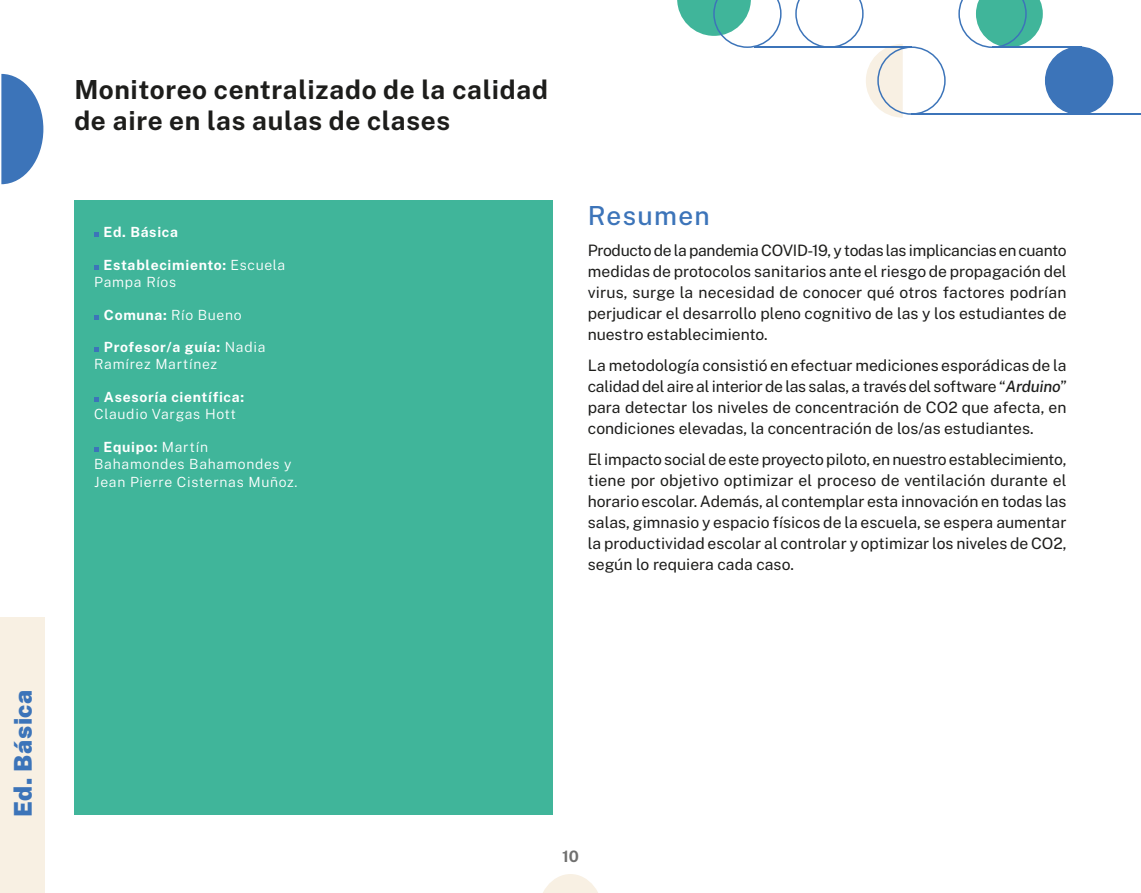
<style>
.page{position:relative;width:1141px;height:893px;background:#fff}
.page>*{position:absolute;margin:0;border:0;box-sizing:border-box;transform-origin:0 0}
.Titulo{font:700 26.25px/31.5px "Public Sans";letter-spacing:.025em;color:#1d1d1b}
.t1{font:500 26.25px "Public Sans";letter-spacing:.05em;color:#3c74b9}
.resumen{font:900 24.5px "Public Sans";letter-spacing:.025em;color:#3c74b9}
.resumen-2{font:15.75px/21px "Public Sans";color:#1d1d1b;text-align:justify}
.t2{font:700 15.75px "Public Sans";color:#70706f}
.Detalles{font:300 14px/17.5px "Public Sans";letter-spacing:.05em;color:#fff}
.Detalles-2{font:700 14px/17.5px "Public Sans";letter-spacing:.05em;color:#fff}
.s1{font-weight:300}
.s2{font-weight:700}
.s3{font-weight:500;font-style:italic}
</style>
<div class="page">
<svg style="left:543px;top:874px;width:55px;height:19px"></svg>
<div style="left:74px;top:200px;width:479px;height:615px;background:#40b59a"></div>
<svg style="left:94px;top:232px;width:5px;height:5px"></svg>
<svg style="left:94px;top:265px;width:5px;height:5px"></svg>
<svg style="left:94px;top:315px;width:5px;height:4px"></svg>
<svg style="left:94px;top:347px;width:5px;height:5px"></svg>
<svg style="left:94px;top:397px;width:5px;height:5px"></svg>
<svg style="left:94px;top:447px;width:5px;height:5px"></svg>
<div style="left:0;top:618px;width:45px;height:275px;background:#f8f0e3"></div>
<svg style="left:1px;top:74px;width:42px;height:110px"></svg>
<hr style="left:754px;top:47px;width:157px;height:1px;background:#3c74b9">
<svg style="left:677px;top:0;width:105px;height:48px"></svg>
<svg style="left:795px;top:0;width:151px;height:118px"></svg>
<hr style="left:911px;top:113px;width:163px;height:2px;background:#3c74b9">
<hr style="left:993px;top:113px;width:148px;height:2px;background:#3c74b9">
<svg style="left:958px;top:0;width:155px;height:113px"></svg>
<p class="Titulo" style="left:74px;top:72px;width:475px">Monitoreo centralizado de la calidad de aire en las aulas de clases</p>
<p class="Detalles-2" style="left:104px;top:223px;width:76px">Ed. Básica</p>
<p class="Detalles-2" style="left:94px;top:255px;width:193px;text-indent:9px">Establecimiento: <span class="s1">Escuela<br>Pampa Ríos</span></p>
<p class="Detalles" style="left:104px;top:305px;width:139px"><span class="s2">Comuna:</span> Río Bueno</p>
<p class="Detalles" style="left:94px;top:337px;width:173px;text-indent:10px"><span class="s2">Profesor/a guía:</span> Nadia<br>Ramírez Martínez</p>
<p class="Detalles-2" style="left:94px;top:387px;width:152px;text-indent:10px">Asesoría científica:<br><span class="s1">Claudio Vargas Hott</span></p>
<p class="Detalles" style="left:94px;top:437px;width:205px;text-indent:9px"><span class="s2">Equipo:</span> Martín<br>Bahamondes Bahamondes y<br>Jean Pierre Cisternas Muñoz.</p>
<p class="t1" style="left:588px;top:197px;width:123px">Resumen</p>
<p class="resumen-2" style="left:588px;top:239px;width:480px">Producto de la pandemia COVID-19, y todas las implicancias en cuanto medidas de protocolos sanitarios ante el riesgo de propagación del virus, surge la necesidad de conocer qué otros factores podrían perjudicar el desarrollo pleno cognitivo de las y los estudiantes de nuestro establecimiento.</p>
<p class="resumen-2" style="left:588px;top:354px;width:481px">La metodología consistió en efectuar mediciones esporádicas de la calidad del aire al interior de las salas, a través del software “<span class="s3">Arduino</span>” para detectar los niveles de concentración de CO2 que afecta, en condiciones elevadas, la concentración de los/as estudiantes.</p>
<p class="resumen-2" style="left:588px;top:448px;width:480px">El impacto social de este proyecto piloto, en nuestro establecimiento, tiene por objetivo optimizar el proceso de ventilación durante el horario escolar. Además, al contemplar esta innovación en todas las salas, gimnasio y espacio físicos de la escuela, se espera aumentar la productividad escolar al controlar y optimizar los niveles de CO2, según lo requiera cada caso.</p>
<p class="resumen" style="left:5px;top:817px;width:129px;rotate:-90deg">Ed. Básica</p>
<p class="t2" style="left:562px;top:845px;width:18px">10</p>
</div>
